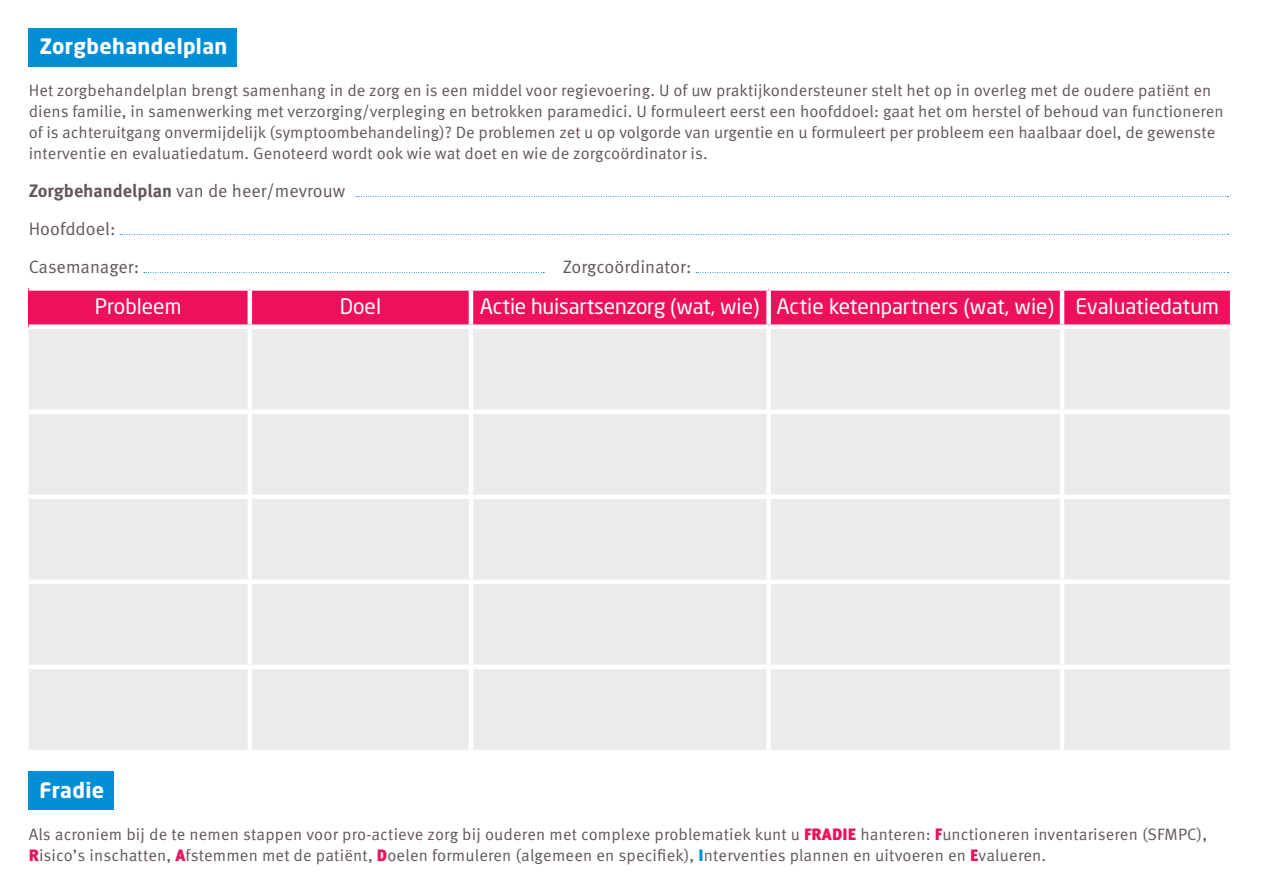
<style>
.page{position:relative;width:1263px;height:893px;background:#fff}
.page>*{position:absolute;margin:0;border:0;box-sizing:border-box;transform-origin:0 0}
.t1{font:21px "Neo Sans W1 G";color:#fff}
.t2{font:700 21px "Neo Sans W1 G";letter-spacing:.02em;color:#fff}
.t3{font:18px "Meta Pro Norm";color:#63565d}
.t4{font:16.5px/21px "Meta Pro Norm";letter-spacing:.005em;color:#63565d}
.s1{font-family:"Meta Pro";font-weight:700}
.s2{font-family:"Meta Pro";font-weight:900;color:#ee1059}
.s3{font-family:"Meta Pro";font-weight:900;color:#008fd5}
</style>
<div class="page">
<div style="left:29px;top:28px;width:208px;height:38px;background:#008fd5"></div>
<svg style="left:357px;top:196px;width:871px;height:1px"></svg>
<svg style="left:120px;top:234px;width:1108px;height:1px"></svg>
<svg style="left:144px;top:272px;width:400px;height:1px"></svg>
<svg style="left:696px;top:272px;width:532px;height:1px"></svg>
<div style="left:29px;top:772px;width:85px;height:38px;background:#008fd5"></div>
<div style="left:29px;top:288px;width:221px;height:39px;background:#ee1059"></div>
<div style="left:252px;top:291px;width:978px;height:33px;background:#ee1059"></div>
<div style="left:29px;top:329px;width:1201px;height:421px;background:#eceaec"></div>
<div style="left:29px;top:286px;width:221px;height:5px;background:#fff"></div>
<hr style="left:248px;top:291px;width:4px;height:33px;background:#fff">
<hr style="left:469px;top:291px;width:4px;height:33px;background:#fff">
<div style="left:766px;top:291px;width:5px;height:33px;background:#fff"></div>
<hr style="left:1060px;top:291px;width:4px;height:33px;background:#fff">
<div style="left:29px;top:324px;width:221px;height:5px;background:#fff"></div>
<hr style="left:248px;top:329px;width:4px;height:80px;background:#fff">
<hr style="left:469px;top:329px;width:4px;height:80px;background:#fff">
<div style="left:766px;top:329px;width:5px;height:80px;background:#fff"></div>
<hr style="left:1060px;top:329px;width:4px;height:80px;background:#fff">
<div style="left:29px;top:409px;width:221px;height:5px;background:#fff"></div>
<div style="left:250px;top:409px;width:221px;height:5px;background:#fff"></div>
<hr style="left:248px;top:414px;width:4px;height:81px;background:#fff">
<div style="left:471px;top:409px;width:298px;height:5px;background:#fff"></div>
<hr style="left:469px;top:414px;width:4px;height:81px;background:#fff">
<div style="left:769px;top:409px;width:293px;height:5px;background:#fff"></div>
<div style="left:766px;top:414px;width:5px;height:81px;background:#fff"></div>
<div style="left:1062px;top:409px;width:172px;height:5px;background:#fff"></div>
<hr style="left:1060px;top:414px;width:4px;height:81px;background:#fff">
<hr style="left:29px;top:495px;width:221px;height:4px;background:#fff">
<hr style="left:250px;top:495px;width:221px;height:4px;background:#fff">
<hr style="left:248px;top:499px;width:4px;height:81px;background:#fff">
<hr style="left:471px;top:495px;width:298px;height:4px;background:#fff">
<hr style="left:469px;top:499px;width:4px;height:81px;background:#fff">
<hr style="left:769px;top:495px;width:293px;height:4px;background:#fff">
<div style="left:766px;top:499px;width:5px;height:81px;background:#fff"></div>
<hr style="left:1062px;top:495px;width:172px;height:4px;background:#fff">
<hr style="left:1060px;top:499px;width:4px;height:81px;background:#fff">
<hr style="left:29px;top:580px;width:221px;height:4px;background:#fff">
<hr style="left:250px;top:580px;width:221px;height:4px;background:#fff">
<hr style="left:248px;top:584px;width:4px;height:81px;background:#fff">
<hr style="left:471px;top:580px;width:298px;height:4px;background:#fff">
<hr style="left:469px;top:584px;width:4px;height:81px;background:#fff">
<hr style="left:769px;top:580px;width:293px;height:4px;background:#fff">
<div style="left:766px;top:584px;width:5px;height:81px;background:#fff"></div>
<hr style="left:1062px;top:580px;width:172px;height:4px;background:#fff">
<hr style="left:1060px;top:584px;width:4px;height:81px;background:#fff">
<hr style="left:29px;top:665px;width:221px;height:4px;background:#fff">
<hr style="left:250px;top:665px;width:221px;height:4px;background:#fff">
<hr style="left:248px;top:669px;width:4px;height:81px;background:#fff">
<hr style="left:471px;top:665px;width:298px;height:4px;background:#fff">
<hr style="left:469px;top:669px;width:4px;height:81px;background:#fff">
<hr style="left:769px;top:665px;width:293px;height:4px;background:#fff">
<div style="left:766px;top:669px;width:5px;height:81px;background:#fff"></div>
<hr style="left:1062px;top:665px;width:172px;height:4px;background:#fff">
<hr style="left:1060px;top:669px;width:4px;height:81px;background:#fff">
<p class="t2" style="left:39px;top:33px;width:190px">Zorgbehandelplan</p>
<p class="t4" style="left:29px;top:79px;width:1196px">Het zorgbehandelplan brengt samenhang in de zorg en is een middel voor regievoering. U of uw praktijkondersteuner stelt het op in overleg met de oudere patiënt en diens familie, in samenwerking met verzorging/verpleging en betrokken paramedici. U formuleert eerst een hoofddoel: gaat het om herstel of behoud van functioneren of is achteruitgang onvermijdelijk (symptoombehandeling)? De problemen zet u op volgorde van urgentie en u formuleert per probleem een haalbaar doel, de gewenste interventie en evaluatiedatum. Genoteerd wordt ook wie wat doet en wie de zorgcoördinator is.</p>
<p class="t3" style="left:29px;top:177px;width:318px"><span class="s1">Zorgbehandelplan</span> van de heer/mevrouw</p>
<p class="t3" style="left:29px;top:215px;width:88px">Hoofddoel:</p>
<p class="t3" style="left:29px;top:253px;width:112px">Casemanager:</p>
<p class="t3" style="left:563px;top:253px;width:130px">Zorgcoördinator:</p>
<p class="t1" style="left:95px;top:294px;width:88px">Probleem</p>
<p class="t1" style="left:340px;top:294px;width:43px">Doel</p>
<p class="t1" style="left:480px;top:294px;width:281px">Actie huisartsenzorg (wat, wie)</p>
<p class="t1" style="left:776px;top:294px;width:279px">Actie ketenpartners (wat, wie)</p>
<p class="t1" style="left:1075px;top:294px;width:145px">Evaluatiedatum</p>
<p class="t2" style="left:39px;top:777px;width:66px">Fradie</p>
<p class="t4" style="left:29px;top:822px;width:1180px">Als acroniem bij de te nemen stappen voor pro-actieve zorg bij ouderen met complexe problematiek kunt u <span class="s2">FRADIE</span> hanteren: <span class="s2">F</span>unctioneren inventariseren (SFMPC),<br><span class="s2">R</span>isico’s inschatten, <span class="s2">A</span>fstemmen met de patiënt, <span class="s2">D</span>oelen formuleren (algemeen en specifiek), <span class="s3">I</span>nterventies plannen en uitvoeren en <span class="s2">E</span>valueren.</p>
</div>
